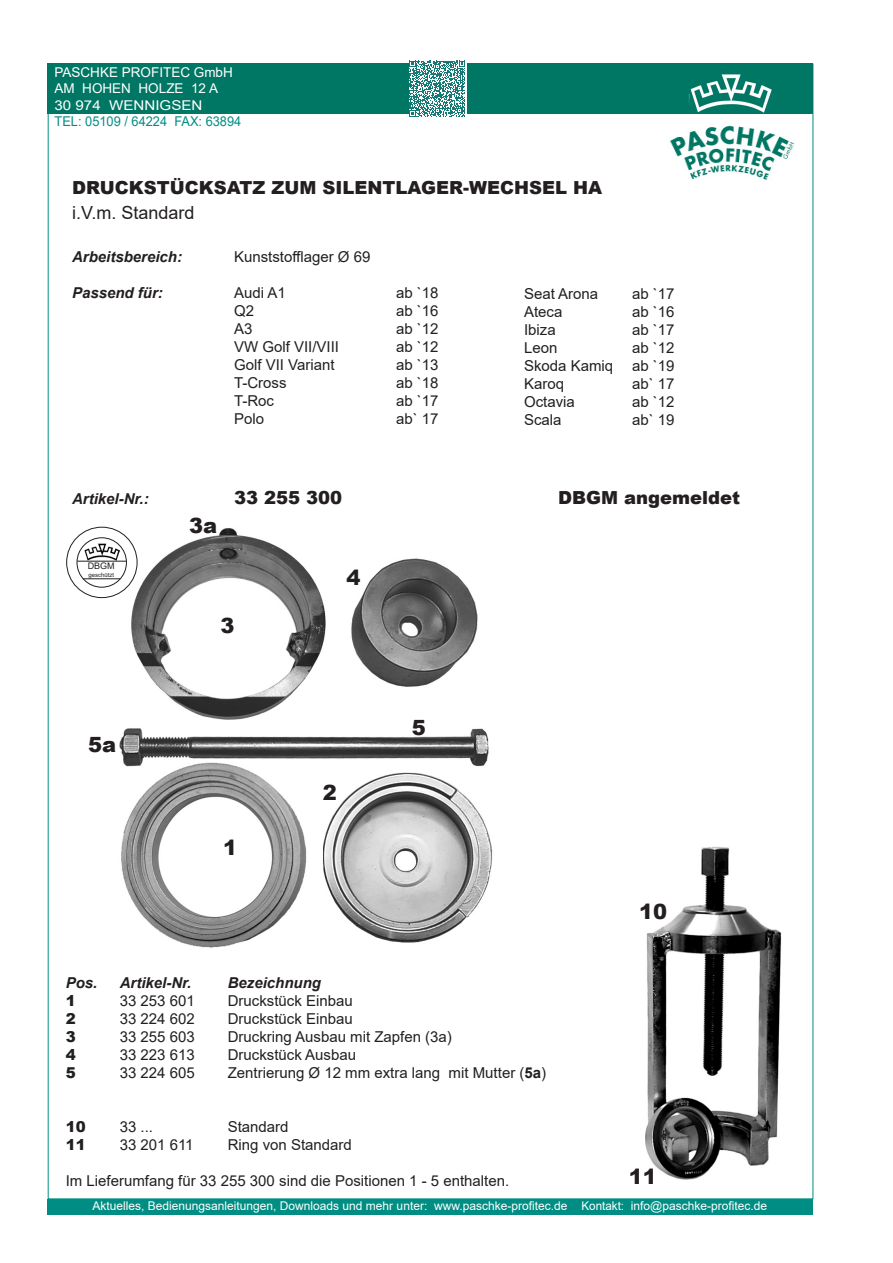
<style>
.page{position:relative;width:893px;height:1263px;background:#fff}
.page>*{position:absolute;margin:0;border:0;box-sizing:border-box;transform-origin:0 0}
.t1{font:900 21px "Arial";color:#231f20}
.t2{font:900 18px "Arial";color:#231f20}
.t3{font:18px "Arial";color:#231f20}
.t4{font:15px "Arial";color:#231f20}
.t5{font:italic 700 15px "Arial";color:#231f20}
.t6{font:900 15px "Arial";color:#231f20}
.t7{font:13.5px "Arial";color:#fff}
.t8{font:13.5px "Arial";color:#008e84;scale:.95 1}
.t9{font:13.5px "Arial";color:#fff;scale:1.12 1}
.t10{font:12px "Arial";color:#fff}
.t11{font:9px "Arial";color:#231f20}
.t12{font:6px "Arial";color:#231f20}
.s1{font-weight:700}
</style>
<div class="page">
<img style="left:113px;top:528px;width:380px;height:420px">
<div style="left:47px;top:1199px;width:766px;height:15px;background:#008e84"></div>
<img style="left:670px;top:125px;width:125px;height:55px">
<div style="left:47px;top:64px;width:766px;height:50px;background:#007764"></div>
<img style="left:691px;top:74px;width:80px;height:38px">
<div style="left:66px;top:527px;width:71px;height:71px;border:1px solid #231f20;border-radius:50%"></div>
<img style="left:84px;top:544px;width:35px;height:16px">
<div style="left:77px;top:537px;width:50px;height:50px;border:1px solid #231f20;border-radius:50%"></div>
<hr style="left:77px;top:561px;width:49px;height:1px;background:#231f20">
<hr style="left:83px;top:578px;width:37px;height:1px;background:#231f20">
<svg style="left:409px;top:61px;width:56px;height:56px"></svg>
<img style="left:645px;top:847px;width:137px;height:333px">
<p class="t7" style="left:55px;top:63px;width:180px">PASCHKE PROFITEC GmbH</p>
<p class="t7" style="left:55px;top:79px;width:165px">AM HOHEN HOLZE 12 A</p>
<p class="t9" style="left:55px;top:96px;width:134px">30 974 WENNIGSEN</p>
<p class="t8" style="left:55px;top:112px;width:198px">TEL: 05109 / 64224 FAX: 63894</p>
<p class="t2" style="left:72px;top:174px;width:532px">DRUCKSTÜCKSATZ ZUM SILENTLAGER-WECHSEL HA</p>
<p class="t3" style="left:72px;top:200px;width:124px">i.V.m. Standard</p>
<p class="t5" style="left:72px;top:247px;width:112px">Arbeitsbereich:</p>
<p class="t4" style="left:234px;top:247px;width:138px">Kunststofflager Ø 69</p>
<p class="t5" style="left:72px;top:283px;width:92px">Passend für:</p>
<p class="t4" style="left:234px;top:283px;width:53px">Audi A1</p>
<p class="t4" style="left:396px;top:283px;width:44px">ab `18</p>
<p class="t4" style="left:234px;top:301px;width:22px">Q2</p>
<p class="t4" style="left:396px;top:301px;width:44px">ab `16</p>
<p class="t4" style="left:234px;top:319px;width:20px">A3</p>
<p class="t4" style="left:396px;top:319px;width:44px">ab `12</p>
<p class="t4" style="left:234px;top:337px;width:107px">VW Golf VII/VIII</p>
<p class="t4" style="left:396px;top:337px;width:44px">ab `12</p>
<p class="t4" style="left:234px;top:355px;width:102px">Golf VII Variant</p>
<p class="t4" style="left:396px;top:355px;width:44px">ab `13</p>
<p class="t4" style="left:234px;top:373px;width:54px">T-Cross</p>
<p class="t4" style="left:396px;top:373px;width:44px">ab `18</p>
<p class="t4" style="left:234px;top:391px;width:42px">T-Roc</p>
<p class="t4" style="left:396px;top:391px;width:44px">ab `17</p>
<p class="t4" style="left:234px;top:409px;width:32px">Polo</p>
<p class="t4" style="left:396px;top:409px;width:44px">ab` 17</p>
<p class="t4" style="left:524px;top:283px;width:76px">Seat Arona</p>
<p class="t4" style="left:632px;top:283px;width:44px">ab `17</p>
<p class="t4" style="left:524px;top:301px;width:40px">Ateca</p>
<p class="t4" style="left:632px;top:301px;width:44px">ab `16</p>
<p class="t4" style="left:524px;top:319px;width:33px">Ibiza</p>
<p class="t4" style="left:632px;top:319px;width:44px">ab `17</p>
<p class="t4" style="left:524px;top:337px;width:35px">Leon</p>
<p class="t4" style="left:632px;top:337px;width:44px">ab `12</p>
<p class="t4" style="left:524px;top:355px;width:91px">Skoda Kamiq</p>
<p class="t4" style="left:632px;top:355px;width:44px">ab `19</p>
<p class="t4" style="left:524px;top:373px;width:42px">Karoq</p>
<p class="t4" style="left:632px;top:373px;width:44px">ab` 17</p>
<p class="t4" style="left:524px;top:391px;width:52px">Octavia</p>
<p class="t4" style="left:632px;top:391px;width:44px">ab `12</p>
<p class="t4" style="left:524px;top:409px;width:39px">Scala</p>
<p class="t4" style="left:632px;top:409px;width:44px">ab` 19</p>
<p class="t5" style="left:72px;top:488px;width:78px">Artikel-Nr.:</p>
<p class="t2" style="left:234px;top:484px;width:110px">33 255 300</p>
<p class="t2" style="left:558px;top:484px;width:184px">DBGM angemeldet</p>
<p class="t11" style="left:88px;top:560px;width:28px">DBGM</p>
<p class="t12" style="left:88px;top:570px;width:27px">geschützt</p>
<p class="t1" style="left:88px;top:729px;width:30px">5a</p>
<p class="t1" style="left:189px;top:510px;width:30px">3a</p>
<p class="t1" style="left:220px;top:610px;width:16px">3</p>
<p class="t1" style="left:223px;top:832px;width:16px">1</p>
<p class="t1" style="left:347px;top:562px;width:16px">4</p>
<p class="t1" style="left:323px;top:778px;width:16px">2</p>
<p class="t1" style="left:412px;top:712px;width:16px">5</p>
<p class="t5" style="left:66px;top:972px;width:33px">Pos.</p>
<p class="t5" style="left:120px;top:972px;width:73px">Artikel-Nr.</p>
<p class="t5" style="left:228px;top:972px;width:95px">Bezeichnung</p>
<p class="t6" style="left:66px;top:989px;width:12px">1</p>
<p class="t4" style="left:120px;top:990px;width:77px">33 253 601</p>
<p class="t4" style="left:228px;top:990px;width:127px">Druckstück Einbau</p>
<p class="t6" style="left:66px;top:1007px;width:12px">2</p>
<p class="t4" style="left:120px;top:1008px;width:77px">33 224 602</p>
<p class="t4" style="left:228px;top:1008px;width:127px">Druckstück Einbau</p>
<p class="t6" style="left:66px;top:1025px;width:12px">3</p>
<p class="t4" style="left:120px;top:1026px;width:77px">33 255 603</p>
<p class="t4" style="left:228px;top:1026px;width:226px">Druckring Ausbau mit Zapfen (3a)</p>
<p class="t6" style="left:66px;top:1043px;width:12px">4</p>
<p class="t4" style="left:120px;top:1044px;width:77px">33 223 613</p>
<p class="t4" style="left:228px;top:1044px;width:130px">Druckstück Ausbau</p>
<p class="t6" style="left:66px;top:1061px;width:12px">5</p>
<p class="t4" style="left:120px;top:1062px;width:77px">33 224 605</p>
<p class="t4" style="left:228px;top:1062px;width:320px">Zentrierung Ø 12 mm extra lang mit Mutter (<span class="s1">5a</span>)</p>
<p class="t6" style="left:66px;top:1115px;width:22px">10</p>
<p class="t4" style="left:120px;top:1116px;width:35px">33 ...</p>
<p class="t4" style="left:228px;top:1116px;width:62px">Standard</p>
<p class="t6" style="left:66px;top:1133px;width:22px">11</p>
<p class="t4" style="left:120px;top:1134px;width:75px">33 201 611</p>
<p class="t4" style="left:228px;top:1134px;width:126px">Ring von Standard</p>
<p class="t4" style="left:66px;top:1170px;width:445px">Im Lieferumfang für 33 255 300 sind die Positionen 1 - 5 enthalten.</p>
<p class="t1" style="left:639px;top:896px;width:30px">10</p>
<p class="t1" style="left:629px;top:1161px;width:30px">11</p>
<p class="t10" style="left:92px;top:1197px;width:676px">Aktuelles, Bedienungsanleitungen, Downloads und mehr unter: www.paschke-profitec.de Kontakt: info@paschke-profitec.de</p>
</div>
